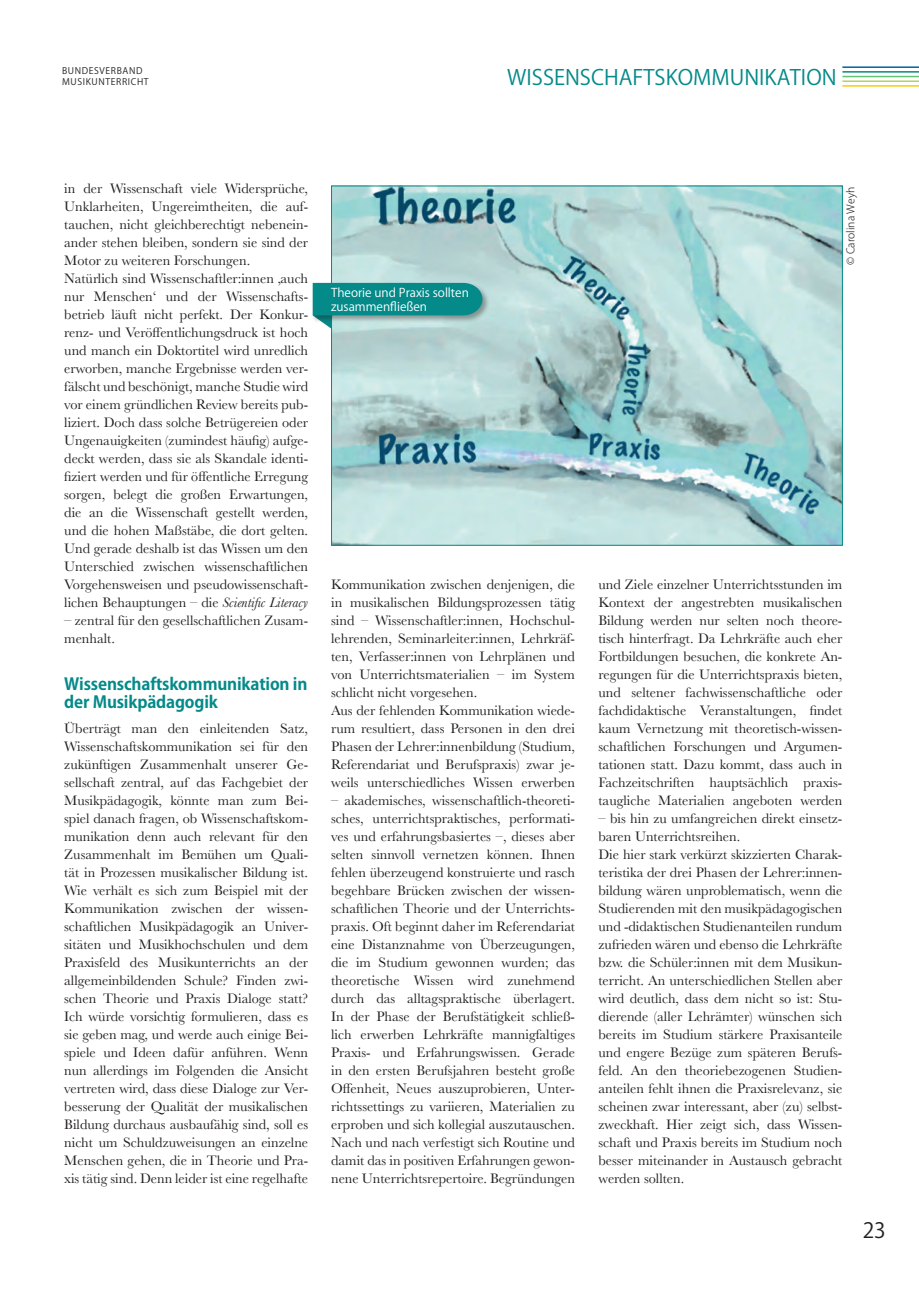
<style>
.page{position:relative;width:919px;height:1289px;background:#fff}
.page>*{position:absolute;margin:0;border:0;box-sizing:border-box;transform-origin:0 0}
.t1{font:21px "Koz Go Pro";color:#048a89}
.t2{font:21px "Koz Go Pro";color:#231f20}
.t3{font:700 16.5px/18px "Koz Go Pro";letter-spacing:-.01em;color:#048a89}
.t4{font:14.25px/18px "Baskerville";color:#231f20}
.t5{font:12px/14.4px "Koz Go Pro";color:#fff}
.t6{font:300 10.5px "Koz Go Pro";color:#231f20}
.t7{font:9px/10.8px "Koz Go Pro";letter-spacing:.07em;color:#231f20}
.s1{font-style:italic}
</style>
<div class="page">
<hr style="left:842px;top:85px;width:76px;height:2px;background:#feca0a">
<hr style="left:842px;top:80px;width:76px;height:2px;background:#b0d360">
<hr style="left:842px;top:76px;width:76px;height:1px;background:#69c071">
<hr style="left:842px;top:71px;width:76px;height:2px;background:#048a89">
<hr style="left:842px;top:66px;width:76px;height:2px;background:#00609e">
<img style="left:333px;top:188px;width:507px;height:355px">
<div style="left:311px;top:282px;width:179px;height:41px;background:#231f20;opacity:.4"></div>
<svg style="left:313px;top:283px;width:169px;height:46px;background:#389e9d"></svg>
<p class="t7" style="left:62px;top:65px;width:88px">BUNDESVERBAND<br>MUSIKUNTERRICHT</p>
<h1 class="t1" style="left:507px;top:64px;width:331px">WISSENSCHAFTSKOMMUNIKATION</h1>
<p class="t4" style="left:64px;top:179px;width:245px">in der Wissenschaft viele Widersprüche, Unklarheiten, Ungereimtheiten, die auf&shy;tauchen, nicht gleichberechtigt nebenein&shy;ander stehen bleiben, sondern sie sind der Motor zu weiteren Forschungen.<br>Natürlich sind Wissenschaftler:innen ‚auch nur Menschen‘ und der Wissenschafts&shy;betrieb läuft nicht perfekt. Der Konkur&shy;renz- und Veröffentlichungsdruck ist hoch und manch ein Doktortitel wird unredlich erworben, manche Ergebnisse werden ver&shy;fälscht und beschönigt, manche Studie wird vor einem gründlichen Review bereits pub&shy;liziert. Doch dass solche Betrügereien oder Ungenauigkeiten (zumindest häufig) aufge&shy;deckt werden, dass sie als Skandale identi&shy;fiziert werden und für öffentliche Erregung sorgen, belegt die großen Erwartungen, die an die Wissenschaft gestellt werden, und die hohen Maßstäbe, die dort gelten.<br>Und gerade deshalb ist das Wissen um den Unterschied zwischen wissenschaftlichen Vorgehensweisen und pseudowissenschaft&shy;lichen Behauptungen – die <span class="s1">Scientific Literacy</span></p>
<p class="t4" style="left:64px;top:611px;width:245px">– zentral für den gesellschaftlichen Zusam&shy;menhalt.</p>
<p class="t3" style="left:64px;top:675px;width:245px">Wissenschaftskommunikation in der Musikpädagogik</p>
<p class="t4" style="left:64px;top:719px;width:245px;text-align:justify">Überträgt man den einleitenden Satz, Wissenschaftskommunikation sei für den zukünftigen Zusammenhalt unserer Ge&shy;sellschaft zentral, auf das Fachgebiet der Musikpädagogik, könnte man zum Bei&shy;spiel danach fragen, ob Wissenschaftskom&shy;munikation denn auch relevant für den Zusammenhalt im Bemühen um Quali&shy;tät in Prozessen musikalischer Bildung ist.<br>Wie verhält es sich zum Beispiel mit der Kommunikation zwischen der wissen&shy;schaftlichen Musikpädagogik an Univer&shy;sitäten und Musikhochschulen und dem Praxisfeld des Musikunterrichts an der allgemeinbildenden Schule? Finden zwi&shy;schen Theorie und Praxis Dialoge statt?<br>Ich würde vorsichtig formulieren, dass es sie geben mag, und werde auch einige Bei&shy;spiele und Ideen dafür anführen. Wenn nun allerdings im Folgenden die Ansicht vertreten wird, dass diese Dialoge zur Ver&shy;besserung der Qualität der musikalischen Bildung durchaus ausbaufähig sind, soll es nicht um Schuldzuweisungen an einzelne Menschen gehen, die in Theorie und Pra&shy;xis tätig sind. Denn leider ist eine regelhafte</p>
<p class="t5" style="left:331px;top:285px;width:139px">Theorie und Praxis sollten zusammenfließen</p>
<p class="t4" style="left:331px;top:575px;width:245px">Kommunikation zwischen denjenigen, die in musikalischen Bildungsprozessen tätig sind – Wissenschaftler:innen, Hochschul&shy;lehrenden, Seminarleiter:innen, Lehrkräf&shy;ten, Verfasser:innen von Lehrplänen und von Unterrichtsmaterialien – im System schlicht nicht vorgesehen.<br>Aus der fehlenden Kommunikation wiede&shy;rum resultiert, dass Personen in den drei Phasen der Lehrer:innenbildung (Studium, Referendariat und Berufspraxis) zwar je&shy;weils unterschiedliches Wissen erwerben</p>
<p class="t4" style="left:331px;top:791px;width:245px;text-align:justify">– akademisches, wissenschaftlich-theoreti&shy;sches, unterrichtspraktisches, performati&shy;ves und erfahrungsbasiertes –, dieses aber selten sinnvoll vernetzen können. Ihnen fehlen überzeugend konstruierte und rasch begehbare Brücken zwischen der wissen&shy;schaftlichen Theorie und der Unterrichts&shy;praxis. Oft beginnt daher im Referendariat eine Distanznahme von Überzeugungen, die im Studium gewonnen wurden; das theoretische Wissen wird zunehmend durch das alltagspraktische überlagert.<br>In der Phase der Berufstätigkeit schließ&shy;lich erwerben Lehrkräfte mannigfaltiges Praxis- und Erfahrungswissen. Gerade in den ersten Berufsjahren besteht große Offenheit, Neues auszuprobieren, Unter&shy;richtssettings zu variieren, Materialien zu erproben und sich kollegial auszutauschen.<br>Nach und nach verfestigt sich Routine und damit das in positiven Erfahrungen gewon&shy;nene Unterrichtsrepertoire. Begründungen</p>
<p class="t6" style="left:843px;top:265px;width:79px;rotate:-90deg">© Carolina Weyh</p>
<p class="t4" style="left:598px;top:575px;width:245px;text-align:justify">und Ziele einzelner Unterrichtsstunden im Kontext der angestrebten musikalischen Bildung werden nur selten noch theore&shy;tisch hinterfragt. Da Lehrkräfte auch eher Fortbildungen besuchen, die konkrete An&shy;regungen für die Unterrichtspraxis bieten, und seltener fachwissenschaftliche oder fachdidaktische Veranstaltungen, findet kaum Vernetzung mit theoretisch-wissen&shy;schaftlichen Forschungen und Argumen&shy;tationen statt. Dazu kommt, dass auch in Fachzeitschriften hauptsächlich praxis&shy;taugliche Materialien angeboten werden</p>
<p class="t4" style="left:598px;top:809px;width:245px">– bis hin zu umfangreichen direkt einsetz&shy;baren Unterrichtsreihen.<br>Die hier stark verkürzt skizzierten Charak&shy;teristika der drei Phasen der Lehrer:innen&shy;bildung wären unproblematisch, wenn die Studierenden mit den musikpädagogischen und -didaktischen Studienanteilen rundum zufrieden wären und ebenso die Lehrkräfte bzw. die Schüler:innen mit dem Musikun&shy;terricht. An unterschiedlichen Stellen aber wird deutlich, dass dem nicht so ist: Stu&shy;dierende (aller Lehrämter) wünschen sich bereits im Studium stärkere Praxisanteile und engere Bezüge zum späteren Berufs&shy;feld. An den theoriebezogenen Studien&shy;anteilen fehlt ihnen die Praxisrelevanz, sie scheinen zwar interessant, aber (zu) selbst&shy;zweckhaft. Hier zeigt sich, dass Wissen&shy;schaft und Praxis bereits im Studium noch besser miteinander in Austausch gebracht werden sollten.</p>
<h1 class="t2" style="left:862px;top:1216px;width:25px">23</h1>
</div>
